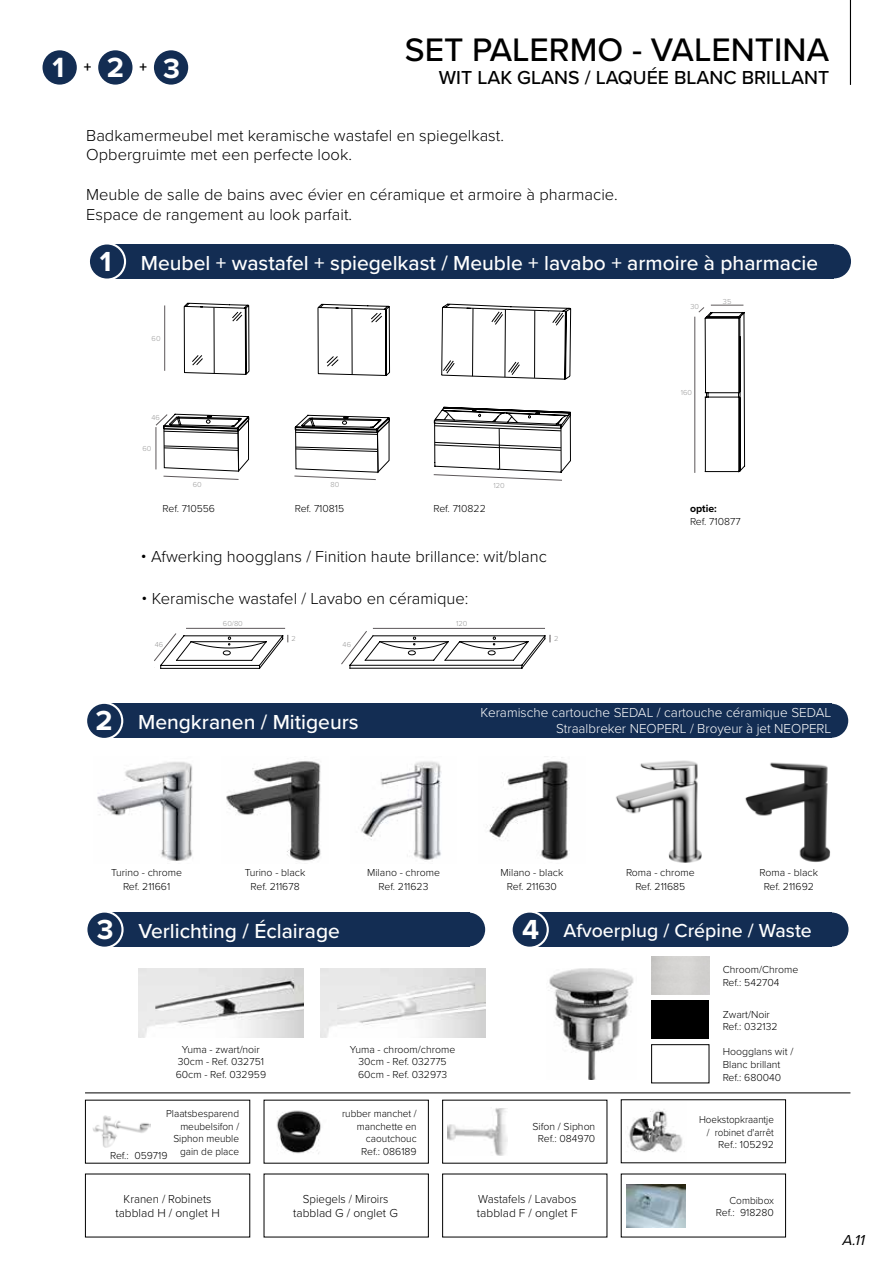
<style>
.page{position:relative;width:893px;height:1263px;background:#fff}
.page>*{position:absolute;margin:0;border:0;box-sizing:border-box;transform-origin:0 0}
.t1{font:500 33.75px "Proxima Nova";color:#000}
.t2{font:700 28.8px "Proxima Nova";color:#fff}
.t3{font:500 21px "Proxima Nova";color:#fff}
.t4{font:500 19.5px "Proxima Nova";color:#000}
.t5{font:500 19.5px "Proxima Nova";color:#fff}
.t6{font:300 16.5px/19.8px "Proxima Nova";color:#000}
.t7{font:italic 15px "Proxima Nova";color:#000}
.t8{font:300 13.5px/16.2px "Proxima Nova";color:#fff;text-align:right}
.t9{font:300 12px/14.4px "Proxima Nova";color:#000;text-align:center;scale:.96 1}
.t10{font:300 10.5px/12.6px "Proxima Nova";color:#000;text-align:center}
.t11{font:300 10.5px/12.6px "Proxima Nova";color:#000;text-align:right;scale:.96 1}
.t12{font:300 10.5px/12.6px "Proxima Nova";color:#000;text-align:right;scale:.93 1}
.t13{font:700 10.5px "Proxima Nova";color:#000}
.t14{font:300 7.5px "Proxima Nova";color:#999}
.s1{font-weight:700;font-size:28.65px}
</style>
<div class="page">
<hr style="left:850px;top:0;width:1px;height:85px;background:#000">
<div style="left:107px;top:244px;width:727px;height:34px;background:#132d53"></div>
<svg style="left:88px;top:242px;width:38px;height:39px"></svg>
<svg style="left:154px;top:628px;width:135px;height:41px"></svg>
<svg style="left:341px;top:628px;width:210px;height:41px"></svg>
<div style="left:43px;top:50px;width:34px;height:35px;background:#132d53;border-radius:50%"></div>
<div style="left:98px;top:50px;width:35px;height:35px;background:#132d53;border-radius:50%"></div>
<div style="left:154px;top:50px;width:34px;height:35px;background:#132d53;border-radius:50%"></div>
<div style="left:90px;top:244px;width:34px;height:35px;background:#132d53;border-radius:50%"></div>
<div style="left:817px;top:244px;width:34px;height:34px;background:#132d53;border-radius:50%"></div>
<hr style="left:711px;top:305px;width:32px;height:1px;background:#5c5759">
<svg style="left:695px;top:307px;width:50px;height:166px"></svg>
<hr style="left:164px;top:306px;width:1px;height:64px;background:#5c5759">
<svg style="left:156px;top:414px;width:93px;height:66px"></svg>
<svg style="left:184px;top:303px;width:65px;height:72px"></svg>
<svg style="left:295px;top:415px;width:95px;height:65px"></svg>
<svg style="left:318px;top:304px;width:72px;height:72px"></svg>
<svg style="left:434px;top:407px;width:137px;height:74px"></svg>
<svg style="left:441px;top:304px;width:130px;height:76px"></svg>
<hr style="left:214px;top:307px;width:1px;height:67px;background:#000">
<hr style="left:352px;top:308px;width:1px;height:66px;background:#000">
<div style="left:104px;top:704px;width:727px;height:34px;background:#132d53"></div>
<svg style="left:85px;top:702px;width:38px;height:38px"></svg>
<div style="left:87px;top:704px;width:34px;height:34px;background:#132d53;border-radius:50%"></div>
<div style="left:814px;top:704px;width:34px;height:34px;background:#132d53;border-radius:50%"></div>
<hr style="left:85px;top:1092px;width:765px;height:1px;background:#000">
<img style="left:97px;top:762px;width:96px;height:99px">
<img style="left:226px;top:761px;width:95px;height:100px">
<img style="left:360px;top:761px;width:82px;height:99px">
<img style="left:489px;top:757px;width:79px;height:103px">
<img style="left:616px;top:760px;width:86px;height:103px">
<img style="left:745px;top:762px;width:86px;height:100px">
<div style="left:104px;top:912px;width:366px;height:34px;background:#132d53"></div>
<svg style="left:85px;top:910px;width:39px;height:39px"></svg>
<div style="left:87px;top:913px;width:34px;height:34px;background:#132d53;border-radius:50%"></div>
<div style="left:451px;top:912px;width:34px;height:34px;background:#132d53;border-radius:50%"></div>
<img style="left:320px;top:968px;width:165px;height:69px">
<img style="left:138px;top:968px;width:165px;height:69px">
<img style="left:548px;top:968px;width:86px;height:112px">
<div style="left:530px;top:912px;width:302px;height:35px;background:#132d53"></div>
<svg style="left:511px;top:910px;width:38px;height:39px"></svg>
<div style="left:513px;top:913px;width:34px;height:34px;background:#132d53;border-radius:50%"></div>
<div style="left:814px;top:912px;width:34px;height:34px;background:#132d53;border-radius:50%"></div>
<img style="left:627px;top:1185px;width:58px;height:43px">
<img style="left:448px;top:1108px;width:60px;height:48px">
<img style="left:628px;top:1109px;width:55px;height:43px">
<img style="left:276px;top:1110px;width:45px;height:44px">
<img style="left:93px;top:1115px;width:57px;height:33px">
<div style="left:652px;top:1001px;width:57px;height:38px;background:#000"></div>
<div style="left:651px;top:1044px;width:58px;height:39px;border:1px solid #000"></div>
<h2 class="t2" style="left:52px;top:46px;width:129px">1 <sup>+</sup>2<sup>+</sup>3</h2>
<h1 class="t1" style="left:405px;top:24px;width:426px">SET PALERMO - VALENTINA</h1>
<h3 class="t4" style="left:439px;top:63px;width:392px">WIT LAK GLANS / LAQUÉE BLANC BRILLANT</h3>
<h3 class="t6" style="left:86px;top:124px;width:419px">Badkamermeubel met keramische wastafel en spiegelkast.<br>Opbergruimte met een perfecte look.</h3>
<h3 class="t6" style="left:86px;top:184px;width:533px">Meuble de salle de bains avec évier en céramique et armoire à pharmacie.<br>Espace de rangement au look parfait.</h3>
<h3 class="t3" style="left:100px;top:247px;width:720px"><span class="s1">1</span> Meubel + wastafel + spiegelkast / Meuble + lavabo + armoire à pharmacie</h3>
<p class="t14" style="left:152px;top:333px;width:10px">60</p>
<p class="t14" style="left:152px;top:412px;width:10px">46</p>
<p class="t14" style="left:143px;top:443px;width:10px">60</p>
<p class="t14" style="left:193px;top:479px;width:10px">60</p>
<p class="t14" style="left:331px;top:479px;width:10px">80</p>
<p class="t14" style="left:493px;top:480px;width:13px">120</p>
<p class="t14" style="left:690px;top:301px;width:10px">30</p>
<p class="t14" style="left:723px;top:296px;width:10px">35</p>
<p class="t14" style="left:681px;top:387px;width:13px">160</p>
<p class="t10" style="left:163px;top:502px;width:54px">Ref. 710556</p>
<p class="t10" style="left:295px;top:502px;width:51px">Ref. 710815</p>
<p class="t10" style="left:433px;top:502px;width:54px">Ref. 710822</p>
<p class="t13" style="left:690px;top:501px;width:28px">optie:</p>
<p class="t10" style="left:690px;top:515px;width:52px">Ref. 710877</p>
<h3 class="t6" style="left:141px;top:545px;width:407px">• Afwerking hoogglans / Finition haute brillance: wit/blanc</h3>
<h3 class="t6" style="left:142px;top:588px;width:328px">• Keramische wastafel / Lavabo en céramique:</h3>
<p class="t14" style="left:223px;top:617px;width:21px">60/80</p>
<p class="t14" style="left:456px;top:617px;width:13px">120</p>
<p class="t14" style="left:155px;top:639px;width:10px">46</p>
<p class="t14" style="left:292px;top:633px;width:6px">2</p>
<p class="t14" style="left:343px;top:639px;width:10px">46</p>
<p class="t14" style="left:554px;top:633px;width:6px">2</p>
<h3 class="t3" style="left:95px;top:706px;width:265px"><span class="s1">2</span> Mengkranen / Mitigeurs</h3>
<p class="t8" style="left:481px;top:703px;width:352px">Keramische cartouche SEDAL / cartouche céramique SEDAL<br>Straalbreker NEOPERL / Broyeur à jet NEOPERL</p>
<p class="t10" style="left:111px;top:865px;width:72px;line-height:14.2px">Turino - chrome<br>Ref. 211661</p>
<p class="t10" style="left:245px;top:865px;width:62px;line-height:14.2px">Turino - black<br>Ref. 211678</p>
<p class="t10" style="left:367px;top:865px;width:74px;line-height:14.2px">Milano - chrome<br>Ref. 211623</p>
<p class="t10" style="left:501px;top:865px;width:64px;line-height:14.2px">Milano - black<br>Ref. 211630</p>
<p class="t10" style="left:626px;top:865px;width:70px;line-height:14.2px">Roma - chrome<br>Ref. 211685</p>
<p class="t10" style="left:760px;top:865px;width:60px;line-height:14.2px">Roma - black<br>Ref. 211692</p>
<h3 class="t3" style="left:97px;top:915px;width:245px"><span class="s1">3</span> Verlichting / Éclairage</h3>
<h3 class="t5" style="left:522px;top:916px;width:291px"><span class="s1">4</span> Afvoerplug / Crépine / Waste</h3>
<p class="t10" style="left:176px;top:1042px;width:92px">Yuma - zwart/noir<br>30cm - Ref. 032751<br>60cm - Ref. 032959</p>
<p class="t10" style="left:350px;top:1042px;width:107px">Yuma - chroom/chrome<br>30cm - Ref. 032775<br>60cm - Ref. 032973</p>
<p class="t10" style="left:723px;top:962px;width:77px;text-align:left">Chroom/Chrome<br>Ref.: 542704</p>
<p class="t10" style="left:723px;top:1007px;width:56px;text-align:left">Zwart/Noir<br>Ref.: 032132</p>
<p class="t10" style="left:723px;top:1045px;width:72px;text-align:left">Hoogglans wit /<br>Blanc brillant<br>Ref.: 680040</p>
<p class="t11" style="left:166px;top:1107px;width:78px">Plaatsbesparend meubelsifon /<br>Siphon meuble gain de place</p>
<p class="t10" style="left:110px;top:1149px;width:59px">Ref.: 059719</p>
<p class="t9" style="left:115px;top:1191px;width:110px">Kranen / Robinets tabblad H / onglet H</p>
<p class="t11" style="left:342px;top:1107px;width:79px">rubber manchet / manchette en caoutchouc<br>Ref.: 086189</p>
<p class="t9" style="left:293px;top:1191px;width:111px">Spiegels / Miroirs tabblad G / onglet G</p>
<p class="t9" style="left:477px;top:1191px;width:106px;text-align:left">Wastafels / Lavabos tabblad F / onglet F</p>
<p class="t10" style="left:532px;top:1119px;width:64px">Sifon / Siphon<br>Ref.: 084970</p>
<p class="t12" style="left:699px;top:1113px;width:82px">Hoekstopkraantje / robinet d'arrêt<br>Ref.: 105292</p>
<p class="t11" style="left:716px;top:1193px;width:62px">Combibox<br>Ref.: 918280</p>
<h3 class="t7" style="left:842px;top:1229px;width:28px">A.11</h3>
</div>
